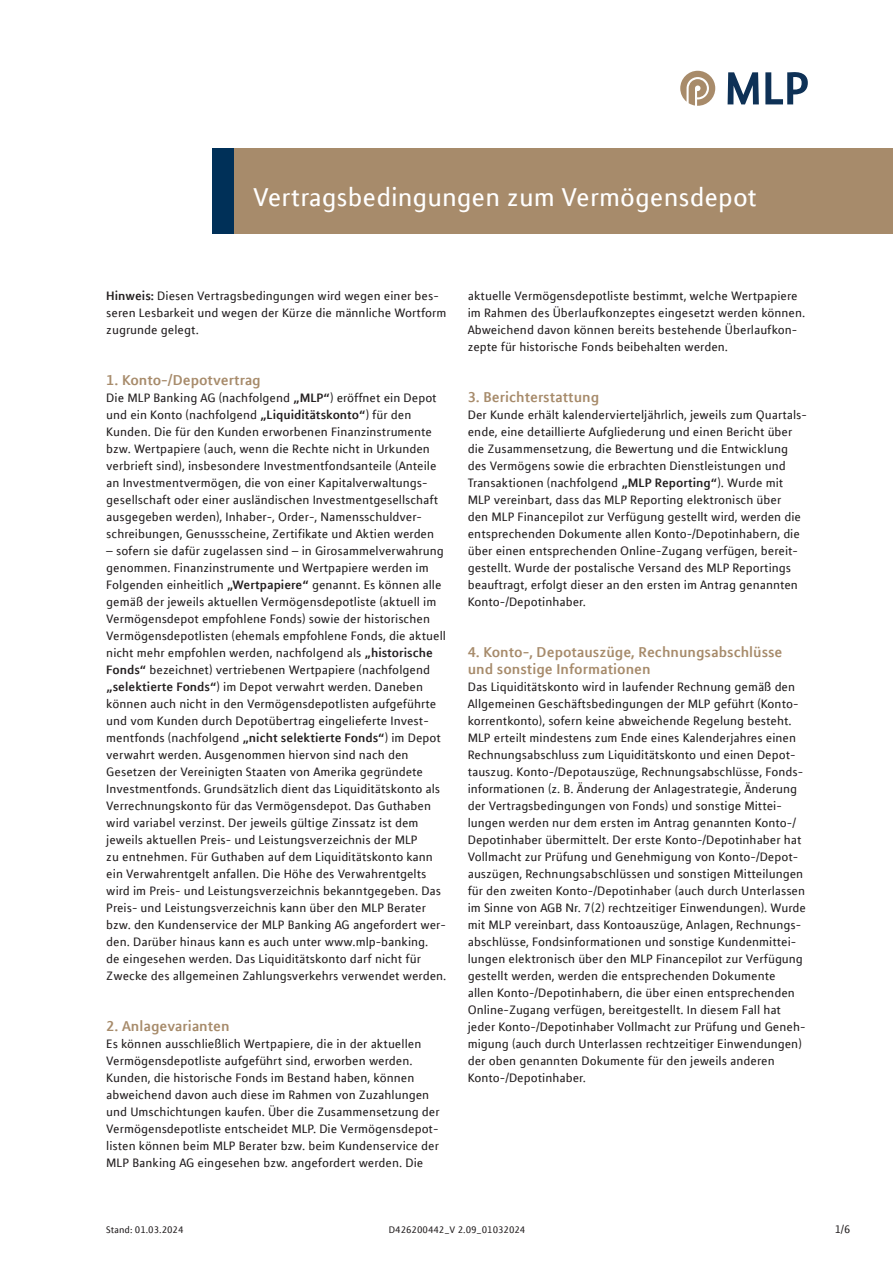
<style>
.page{position:relative;width:893px;height:1263px;background:#fff}
.page>*{position:absolute;margin:0;border:0;box-sizing:border-box;transform-origin:0 0}
.Impulsbalken_Headlin{font:28.5px "MLP Office";color:#fff}
.t1{font:700 15.75px/17px "MLP Office";color:#a78b6b}
.t2{font:13.5px/17px "MLP Office";color:#231f20}
.t3{font:12px "MLP Office";color:#231f20}
.t4{font:10.5px "MLP Office";color:#231f20}
.s1{font-weight:700}
</style>
<div class="page">
<svg style="left:765px;top:72px;width:43px;height:32px"></svg>
<svg style="left:728px;top:72px;width:31px;height:32px"></svg>
<svg style="left:680px;top:71px;width:35px;height:35px"></svg>
<div style="left:234px;top:149px;width:659px;height:85px;background:#a78b6b"></div>
<div style="left:213px;top:149px;width:21px;height:85px;background:#003058"></div>
<p class="Impulsbalken_Headlin" style="left:253px;top:181px;width:505px">Vertragsbedingungen zum Vermögensdepot</p>
<p class="t2" style="left:106px;top:287px;width:342px"><span class="s1">Hinweis:</span> Diesen Vertragsbedingungen wird wegen einer bes&shy;seren Lesbarkeit und wegen der Kürze die männliche Wortform zugrunde gelegt.</p>
<p class="t1" style="left:106px;top:371px;width:156px">1. Konto-/Depotvertrag</p>
<p class="t2" style="left:106px;top:389px;width:334px">Die MLP Banking AG (nachfolgend <span class="s1">„MLP“</span>) eröffnet ein Depot und ein Konto (nachfolgend <span class="s1">„Liquiditätskonto“</span>) für den Kunden. Die für den Kunden erworbenen Finanzinstrumente bzw. Wertpapiere (auch, wenn die Rechte nicht in Urkunden verbrieft sind), insbesondere Investmentfondsanteile (Anteile an Investmentvermögen, die von einer Kapitalverwaltungs&shy;gesellschaft oder einer ausländischen Investmentgesellschaft ausgegeben werden), Inhaber-, Order-, Namensschuldver&shy;schreibungen, Genussscheine, Zertifikate und Aktien werden</p>
<p class="t2" style="left:106px;top:542px;width:342px">– sofern sie dafür zugelassen sind – in Girosammelverwahrung genommen. Finanzinstrumente und Wertpapiere werden im Folgenden einheitlich <span class="s1">„Wertpapiere“</span> genannt. Es können alle gemäß der jeweils aktuellen Vermögensdepotliste (aktuell im Vermögensdepot empfohlene Fonds) sowie der historischen Vermögensdepotlisten (ehemals empfohlene Fonds, die aktuell nicht mehr empfohlen werden, nachfolgend als <span class="s1">„historische Fonds“</span> bezeichnet) vertriebenen Wertpapiere (nachfolgend <span class="s1">„selektierte Fonds“</span>) im Depot verwahrt werden. Daneben können auch nicht in den Vermögensdepotlisten aufgeführte und vom Kunden durch Depotübertrag eingelieferte Invest&shy;mentfonds (nachfolgend <span class="s1">„nicht selektierte Fonds“</span>) im Depot verwahrt werden. Ausgenommen hiervon sind nach den Gesetzen der Vereinigten Staaten von Amerika gegründete Investmentfonds. Grundsätzlich dient das Liquiditätskonto als Verrechnungskonto für das Vermögensdepot. Das Guthaben wird variabel verzinst. Der jeweils gültige Zinssatz ist dem jeweils aktuellen Preis- und Leistungsverzeichnis der MLP<br>zu entnehmen. Für Guthaben auf dem Liquiditätskonto kann ein Verwahrentgelt anfallen. Die Höhe des Verwahrentgelts wird im Preis- und Leistungsverzeichnis bekanntgegeben. Das Preis- und Leistungsverzeichnis kann über den MLP Berater bzw. den Kundenservice der MLP Banking AG angefordert wer&shy;den. Darüber hinaus kann es auch unter www.mlp-banking.<br>de eingesehen werden. Das Liquiditätskonto darf nicht für Zwecke des allgemeinen Zahlungsverkehrs verwendet werden.</p>
<p class="t1" style="left:106px;top:1017px;width:125px">2. Anlagevarianten</p>
<p class="t2" style="left:106px;top:1035px;width:335px">Es können ausschließlich Wertpapiere, die in der aktuellen Vermögensdepotliste aufgeführt sind, erworben werden.<br>Kunden, die historische Fonds im Bestand haben, können abweichend davon auch diese im Rahmen von Zuzahlungen und Umschichtungen kaufen. Über die Zusammensetzung der Vermögensdepotliste entscheidet MLP. Die Vermögensdepot&shy;listen können beim MLP Berater bzw. beim Kundenservice der MLP Banking AG eingesehen bzw. angefordert werden. Die</p>
<p class="t2" style="left:468px;top:287px;width:339px">aktuelle Vermögensdepotliste bestimmt, welche Wertpapiere im Rahmen des Überlaufkonzeptes eingesetzt werden können.<br>Abweichend davon können bereits bestehende Überlaufkon&shy;zepte für historische Fonds beibehalten werden.</p>
<p class="t1" style="left:468px;top:388px;width:133px">3. Berichterstattung</p>
<p class="t2" style="left:468px;top:406px;width:341px">Der Kunde erhält kalendervierteljährlich, jeweils zum Quartals&shy;ende, eine detaillierte Aufgliederung und einen Bericht über die Zusammensetzung, die Bewertung und die Entwicklung des Vermögens sowie die erbrachten Dienstleistungen und Transaktionen (nachfolgend <span class="s1">„MLP Reporting“</span>). Wurde mit MLP vereinbart, dass das MLP Reporting elektronisch über<br>den MLP Financepilot zur Verfügung gestellt wird, werden die entsprechenden Dokumente allen Konto-/Depotinhabern, die über einen entsprechenden Online-Zugang verfügen, bereit&shy;gestellt. Wurde der postalische Versand des MLP Reportings beauftragt, erfolgt dieser an den ersten im Antrag genannten Konto-/Depotinhaber.</p>
<p class="t1" style="left:468px;top:643px;width:316px">4. Konto-, Depotauszüge, Rechnungsabschlüsse und sonstige Informationen</p>
<p class="t2" style="left:468px;top:678px;width:340px">Das Liquiditätskonto wird in laufender Rechnung gemäß den Allgemeinen Geschäftsbedingungen der MLP geführt (Konto&shy;korrentkonto), sofern keine abweichende Regelung besteht.<br>MLP erteilt mindestens zum Ende eines Kalenderjahres einen Rechnungsabschluss zum Liquiditätskonto und einen Depot&shy;tauszug. Konto-/Depotauszüge, Rechnungsabschlüsse, Fonds&shy;informationen (z. B. Änderung der Anlagestrategie, Änderung der Vertragsbedingungen von Fonds) und sonstige Mittei&shy;lungen werden nur dem ersten im Antrag genannten Konto-/ Depotinhaber übermittelt. Der erste Konto-/Depotinhaber hat Vollmacht zur Prüfung und Genehmigung von Konto-/Depot&shy;auszügen, Rechnungsabschlüssen und sonstigen Mitteilungen für den zweiten Konto-/Depotinhaber (auch durch Unterlassen im Sinne von AGB Nr. 7(2) rechtzeitiger Einwendungen). Wurde mit MLP vereinbart, dass Kontoauszüge, Anlagen, Rechnungs&shy;abschlüsse, Fondsinformationen und sonstige Kundenmittei&shy;lungen elektronisch über den MLP Financepilot zur Verfügung gestellt werden, werden die entsprechenden Dokumente<br>allen Konto-/Depotinhabern, die über einen entsprechenden Online-Zugang verfügen, bereitgestellt. In diesem Fall hat jeder Konto-/Depotinhaber Vollmacht zur Prüfung und Geneh&shy;migung (auch durch Unterlassen rechtzeitiger Einwendungen) der oben genannten Dokumente für den jeweils anderen Konto-/Depotinhaber.</p>
<p class="t4" style="left:106px;top:1224px;width:79px">Stand: 01.03.2024</p>
<p class="t4" style="left:389px;top:1224px;width:138px">D426200442_V 2.09_01032024</p>
<p class="t3" style="left:835px;top:1223px;width:17px">1/6</p>
</div>
